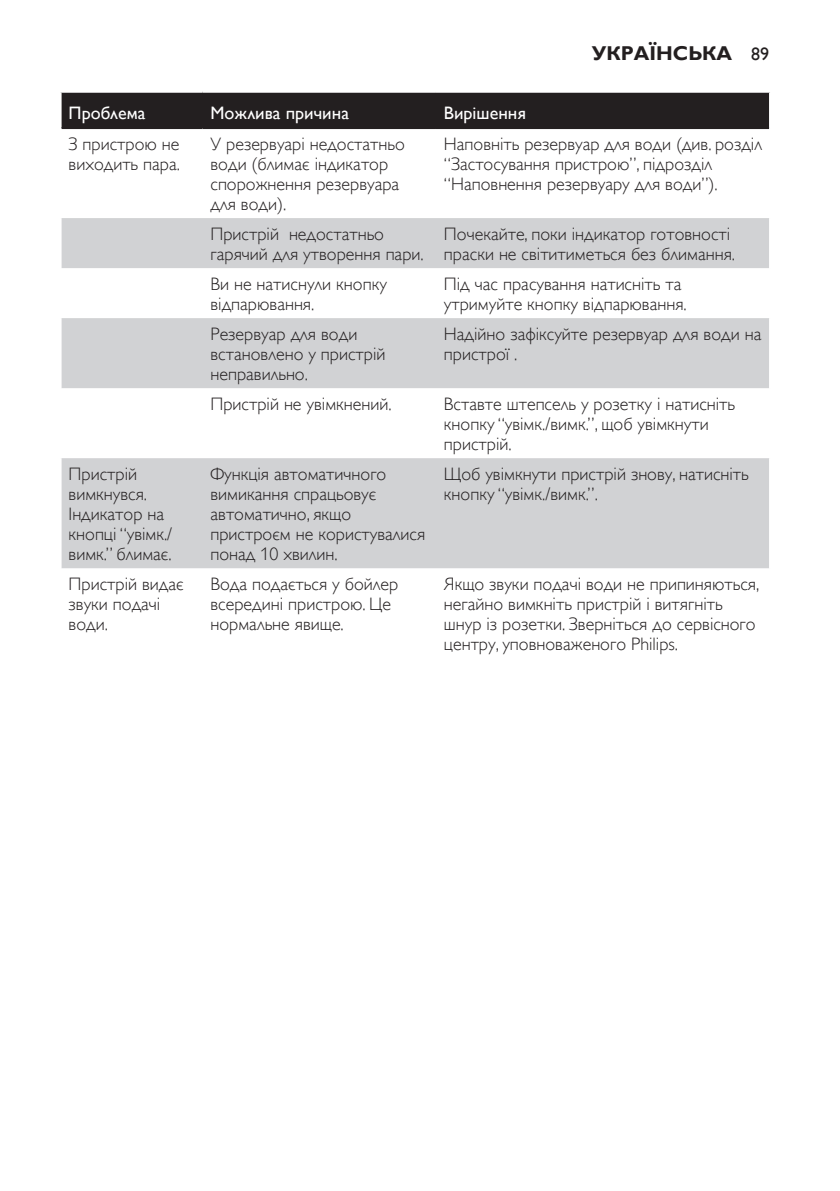
<style>
.page{position:relative;width:840px;height:1191px;background:#fff}
.page>*{position:absolute;margin:0;border:0;box-sizing:border-box;transform-origin:0 0}
.t1{font:700 20px "Gill Sans Alt One WGL";color:#231f20}
.t2{font:18px/20px "Gill Sans Alt One WGL Light";color:#231f20}
.t3{font:18px "Gill Sans Alt One WGL";color:#fff}
.s1{font-weight:400;font-size:18px}
</style>
<div class="page">
<div style="left:62px;top:93px;width:706px;height:34px;background:#231f20"></div>
<svg style="left:62px;top:218px;width:706px;height:350px;fill:#d1d2d4"></svg>
<hr style="left:62px;top:127px;width:140px;height:2px;background:#231f20">
<hr style="left:202px;top:127px;width:233px;height:2px;background:#231f20">
<hr style="left:435px;top:127px;width:333px;height:2px;background:#231f20">
<p class="t1" style="left:591px;top:40px;width:179px">УКРАЇНСЬКА <span class="s1">89</span></p>
<p class="t3" style="left:69px;top:101px;width:78px">Проблема</p>
<p class="t3" style="left:210px;top:101px;width:140px">Можлива причина</p>
<p class="t3" style="left:443px;top:101px;width:84px">Вирішення</p>
<p class="t2" style="left:69px;top:134px;width:113px">З пристрою не виходить пара.</p>
<p class="t2" style="left:210px;top:134px;width:196px">У резервуарі недостатньо води (блимає індикатор спорожнення резервуара для води).</p>
<p class="t2" style="left:443px;top:134px;width:319px">Наповніть резервуар для води (див. розділ “Застосування пристрою”, підрозділ “Наповнення резервуару для води”).</p>
<p class="t2" style="left:210px;top:224px;width:214px">Пристрій недостатньо гарячий для утворення пари.</p>
<p class="t2" style="left:443px;top:224px;width:292px">Почекайте, поки індикатор готовності праски не світитиметься без блимання.</p>
<p class="t2" style="left:210px;top:274px;width:178px">Ви не натиснули кнопку відпарювання.</p>
<p class="t2" style="left:443px;top:274px;width:244px">Під час прасування натисніть та утримуйте кнопку відпарювання.</p>
<p class="t2" style="left:210px;top:324px;width:176px">Резервуар для води встановлено у пристрій неправильно.</p>
<p class="t2" style="left:443px;top:324px;width:319px">Надійно зафіксуйте резервуар для води на пристрої .</p>
<p class="t2" style="left:210px;top:394px;width:182px">Пристрій не увімкнений.</p>
<p class="t2" style="left:443px;top:394px;width:292px">Вставте штепсель у розетку і натисніть кнопку “увімк./вимк.”, щоб увімкнути пристрій.</p>
<p class="t2" style="left:69px;top:464px;width:105px">Пристрій вимкнувся.<br>Індикатор на кнопці “увімк./ вимк.” блимає.</p>
<p class="t2" style="left:210px;top:464px;width:216px">Функція автоматичного вимикання спрацьовує автоматично, якщо пристроєм не користувалися понад 10 хвилин.</p>
<p class="t2" style="left:443px;top:464px;width:306px">Щоб увімкнути пристрій знову, натисніть кнопку “увімк./вимк.”.</p>
<p class="t2" style="left:69px;top:574px;width:116px">Пристрій видає звуки подачі води.</p>
<p class="t2" style="left:210px;top:574px;width:189px">Вода подається у бойлер всередині пристрою. Це нормальне явище.</p>
<p class="t2" style="left:443px;top:574px;width:316px">Якщо звуки подачі води не припиняються, негайно вимкніть пристрій і витягніть шнур із розетки. Зверніться до сервісного центру, уповноваженого Philips.</p>
</div>
